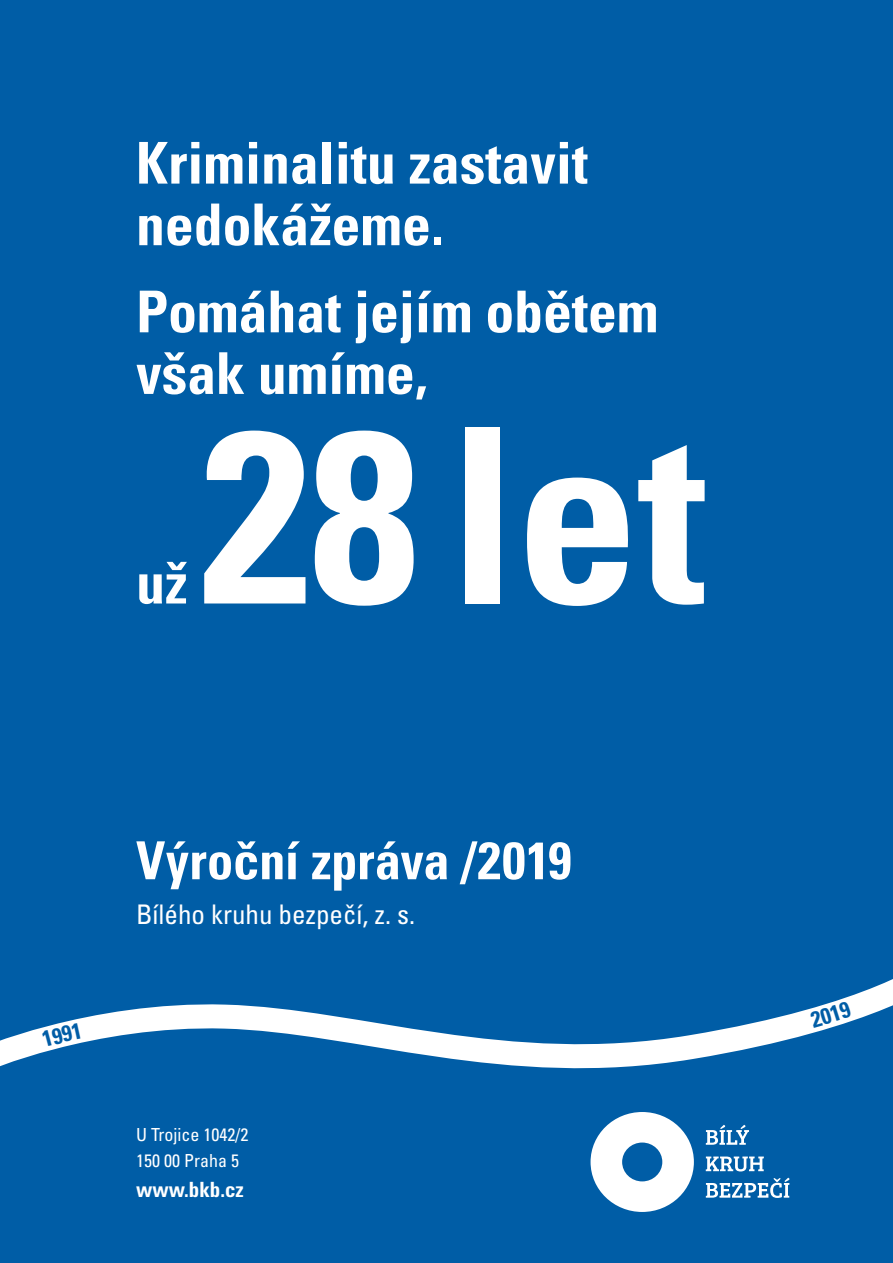
<style>
.page{position:relative;width:893px;height:1263px;background:#005da6}
.page>*{position:absolute;margin:0;border:0;box-sizing:border-box;transform-origin:0 0}
.t1{font:700 condensed 244.5px "Univers CE";color:#fff}
.t2{font:700 condensed 57.75px/61.7px "Univers CE";color:#fff}
.t3{font:700 condensed 52.5px "Univers CE";color:#fff}
.t4{font:condensed 27px "Univers CE";color:#fff}
.t5{font:700 condensed 21px "Univers CE";color:#fff}
.t6{font:condensed 18px/25.8px "Univers CE";color:#fff}
</style>
<div class="page">
<svg style="left:591px;top:1112px;width:103px;height:100px"></svg>
<svg style="left:706px;top:1125px;width:43px;height:20px"></svg>
<svg style="left:706px;top:1156px;width:58px;height:15px"></svg>
<svg style="left:706px;top:1178px;width:83px;height:20px"></svg>
<svg style="left:0;top:979px;width:893px;height:90px"></svg>
<svg style="left:42px;top:1023px;width:39px;height:24px"></svg>
<svg style="left:810px;top:1001px;width:42px;height:27px"></svg>
<p class="t2" style="left:136px;top:133px;width:453px">Kriminalitu zastavit nedokážeme.</p>
<p class="t2" style="left:136px;top:282px;width:524px">Pomáhat jejím obětem však umíme,</p>
<p class="t2" style="left:136px;top:553px;width:53px">už</p>
<h1 class="t1" style="left:201px;top:379px;width:507px">28 let</h1>
<p class="t3" style="left:136px;top:831px;width:437px">Výroční zpráva /2019</p>
<p class="t4" style="left:136px;top:900px;width:280px">Bílého kruhu bezpečí, z. s.</p>
<p class="t6" style="left:136px;top:1122px;width:114px">U Trojice 1042/2<br>150 00 Praha 5</p>
<p class="t5" style="left:136px;top:1177px;width:109px">www.bkb.cz</p>
</div>
